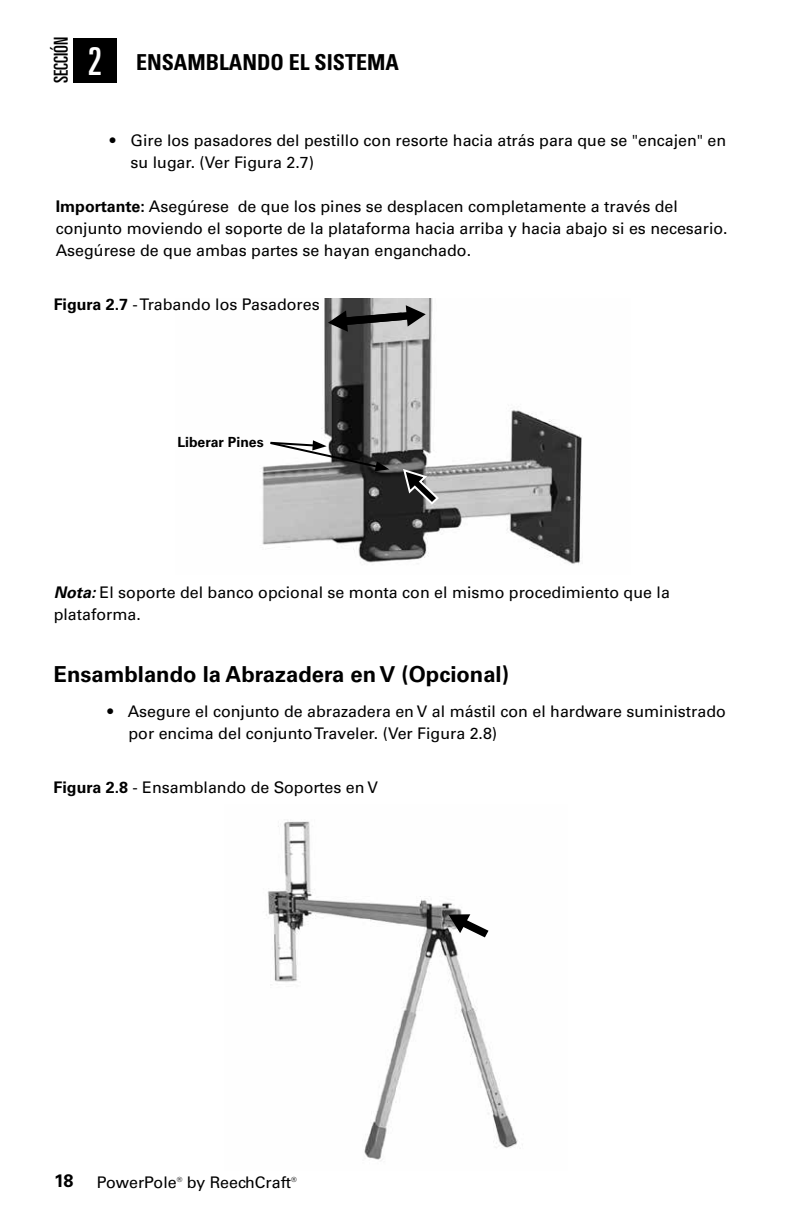
<style>
.page{position:relative;width:792px;height:1224px;background:#fff}
.page>*{position:absolute;margin:0;border:0;box-sizing:border-box;transform-origin:0 0}
.t1{font:ultra-condensed 38.4px "Univers LT Std";color:#fff}
.t2{font:700 22px "Univers LT Std";color:#000}
.t3{font:700 condensed 22px "Univers LT Std";color:#000}
.t4{font:ultra-condensed 19.2px "Univers LT Std";color:#000}
.t5{font:700 18px "Univers LT Std";color:#000}
.t6{font:16px/22px "Univers LT Std";color:#000}
.t7{font:700 14px "Univers LT Std";color:#000}
.t8{font:7px "Univers LT Std";color:#000}
.s1{font-weight:700}
.s2{font-weight:700;font-style:italic}
</style>
<div class="page">
<img style="left:266px;top:821px;width:255px;height:340px">
<div style="left:74px;top:38px;width:43px;height:45px;background:#000"></div>
<svg style="left:448px;top:914px;width:41px;height:23px"></svg>
<img style="left:262px;top:299px;width:320px;height:265px">
<svg style="left:402px;top:468px;width:38px;height:38px"></svg>
<svg style="left:328px;top:305px;width:98px;height:27px;background:#696969"></svg>
<svg style="left:268px;top:440px;width:121px;height:31px"></svg>
<p class="t4" style="left:50px;top:83px;width:47px;rotate:-90deg">SECCIÓN</p>
<h1 class="t1" style="left:88px;top:39px;width:16px">2</h1>
<h2 class="t3" style="left:136px;top:49px;width:264px">ENSAMBLANDO EL SISTEMA</h2>
<p class="t6" style="left:131px;top:129px;width:597px;text-indent:-21px">• Gire los pasadores del pestillo con resorte hacia atrás para que se "encajen" en su lugar. (Ver Figura 2.7)</p>
<p class="t6" style="left:56px;top:195px;width:674px"><span class="s1">Importante:</span> Asegúrese de que los pines se desplacen completamente a través del conjunto moviendo el soporte de la plataforma hacia arriba y hacia abajo si es necesario.<br>Asegúrese de que ambas partes se hayan enganchado.</p>
<p class="t6" style="left:54px;top:294px;width:267px"><span class="s1">Figura 2.7</span> - Trabando los Pasadores</p>
<p class="t7" style="left:177px;top:434px;width:88px">Liberar Pines</p>
<p class="t6" style="left:54px;top:582px;width:618px"><span class="s2">Nota:</span> El soporte del banco opcional se monta con el mismo procedimiento que la plataforma.</p>
<h2 class="t2" style="left:54px;top:661px;width:457px">Ensamblando la Abrazadera en V (Opcional)</h2>
<p class="t6" style="left:129px;top:701px;width:599px;text-indent:-21px">• Asegure el conjunto de abrazadera en V al mástil con el hardware suministrado por encima del conjunto Traveler. (Ver Figura 2.8)</p>
<p class="t6" style="left:54px;top:776px;width:326px"><span class="s1">Figura 2.8</span> - Ensamblando de Soportes en V</p>
<p class="t5" style="left:54px;top:1170px;width:21px">18</p>
<p class="t6" style="left:97px;top:1172px;width:81px">PowerPole</p>
<p class="t8" style="left:177px;top:1176px;width:7px">®</p>
<p class="t6" style="left:187px;top:1172px;width:106px">by ReechCraft</p>
<p class="t8" style="left:291px;top:1176px;width:7px">®</p>
</div>
